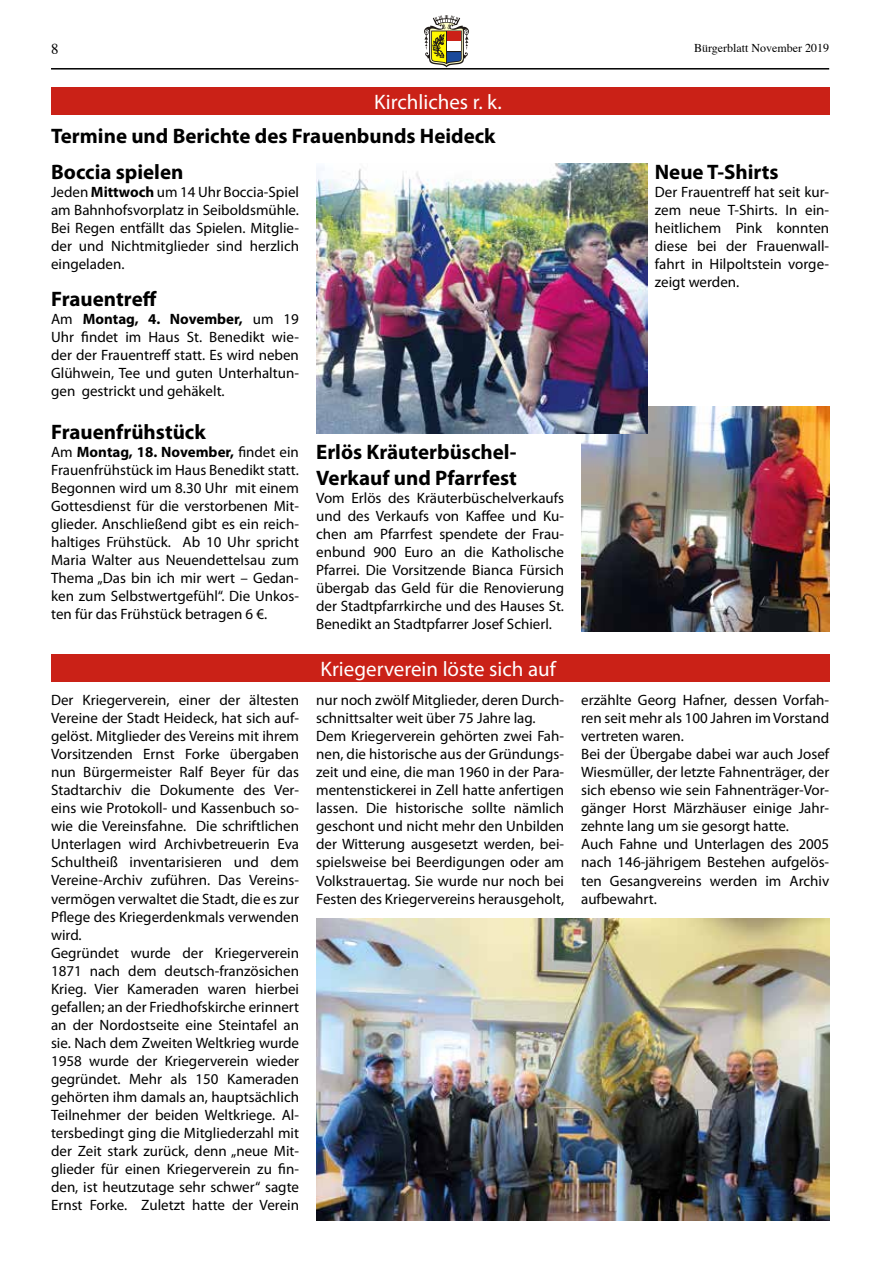
<style>
.page{position:relative;width:893px;height:1263px;background:#fff}
.page>*{position:absolute;margin:0;border:0;box-sizing:border-box;transform-origin:0 0}
.t1{font:700 21px/25.2px "Myriad Pro";color:#000}
.t2{font:21px "Myriad Pro";color:#fff}
.t3{font:15px/18px "Myriad Pro";color:#000;text-align:justify}
.t4{font:15px "Times";color:#000}
.t5{font:12px "Times";color:#000}
.s1{font-weight:700}
</style>
<div class="page">
<hr style="left:51px;top:68px;width:778px;height:2px;background:#000">
<svg style="left:424px;top:15px;width:45px;height:52px"></svg>
<img style="left:581px;top:407px;width:248px;height:224px">
<div style="left:51px;top:87px;width:778px;height:28px;background:#ca2117"></div>
<img style="left:316px;top:164px;width:331px;height:270px">
<img style="left:316px;top:919px;width:513px;height:301px">
<div style="left:51px;top:654px;width:778px;height:28px;background:#ca2117"></div>
<p class="t4" style="left:51px;top:35px;width:9px">8</p>
<p class="t5" style="left:694px;top:36px;width:137px">Bürgerblatt November 2019</p>
<h1 class="t2" style="left:374px;top:89px;width:129px">Kirchliches r. k.</h1>
<h1 class="t1" style="left:51px;top:123px;width:446px">Termine und Berichte des Frauenbunds Heideck</h1>
<h1 class="t1" style="left:51px;top:159px;width:134px">Boccia spielen</h1>
<p class="t3" style="left:51px;top:183px;width:250px">Jeden <span class="s1">Mittwoch</span> um 14 Uhr Boccia-Spiel am Bahnhofsvorplatz in Seiboldsmühle.<br>Bei Regen entfällt das Spielen. Mitglie&shy;der und Nichtmitglieder sind herzlich eingeladen.</p>
<h1 class="t1" style="left:51px;top:286px;width:107px">Frauentreff</h1>
<p class="t3" style="left:51px;top:310px;width:249px">Am <span class="s1">Montag, 4. November,</span> um 19<br>Uhr findet im Haus St. Benedikt wie&shy;der der Frauentreff statt. Es wird neben Glühwein, Tee und guten Unterhaltun&shy;gen gestrickt und gehäkelt.</p>
<h1 class="t1" style="left:51px;top:419px;width:156px">Frauenfrühstück</h1>
<p class="t3" style="left:51px;top:443px;width:249px">Am <span class="s1">Montag, 18. November,</span> findet ein Frauenfrühstück im Haus Benedikt statt.<br>Begonnen wird um 8.30 Uhr mit einem Gottesdienst für die verstorbenen Mit&shy;glieder. Anschließend gibt es ein reich&shy;haltiges Frühstück. Ab 10 Uhr spricht Maria Walter aus Neuendettelsau zum Thema „Das bin ich mir wert – Gedan&shy;ken zum Selbstwertgefühl“. Die Unkos&shy;ten für das Frühstück betragen 6 €.</p>
<h1 class="t1" style="left:316px;top:439px;width:202px">Erlös Kräuterbüschel-<br>Verkauf und Pfarrfest</h1>
<p class="t3" style="left:316px;top:488px;width:249px">Vom Erlös des Kräuterbüschelverkaufs und des Verkaufs von Kaffee und Ku&shy;chen am Pfarrfest spendete der Frau&shy;enbund 900 Euro an die Katholische Pfarrei. Die Vorsitzende Bianca Fürsich übergab das Geld für die Renovierung der Stadtpfarrkirche und des Hauses St.<br>Benedikt an Stadtpfarrer Josef Schierl.</p>
<h1 class="t2" style="left:320px;top:655px;width:237px">Kriegerverein löste sich auf</h1>
<h1 class="t1" style="left:655px;top:159px;width:125px">Neue T-Shirts</h1>
<p class="t3" style="left:655px;top:183px;width:176px">Der Frauentreff hat seit kur&shy;zem neue T-Shirts. In ein&shy;heitlichem Pink konnten diese bei der Frauenwall&shy;fahrt in Hilpoltstein vorge&shy;zeigt werden.</p>
<p class="t3" style="left:51px;top:691px;width:250px;text-align:left">Der Kriegerverein, einer der ältesten Vereine der Stadt Heideck, hat sich auf&shy;gelöst. Mitglieder des Vereins mit ihrem Vorsitzenden Ernst Forke übergaben nun Bürgermeister Ralf Beyer für das Stadtarchiv die Dokumente des Ver&shy;eins wie Protokoll- und Kassenbuch so&shy;wie die Vereinsfahne. Die schriftlichen Unterlagen wird Archivbetreuerin Eva Schultheiß inventarisieren und dem Vereine-Archiv zuführen. Das Vereins&shy;vermögen verwaltet die Stadt, die es zur Pflege des Kriegerdenkmals verwenden wird.<br>Gegründet wurde der Kriegerverein 1871 nach dem deutsch-französichen Krieg. Vier Kameraden waren hierbei gefallen; an der Friedhofskirche erinnert an der Nordostseite eine Steintafel an sie. Nach dem Zweiten Weltkrieg wurde 1958 wurde der Kriegerverein wieder gegründet. Mehr als 150 Kameraden gehörten ihm damals an, hauptsächlich Teilnehmer der beiden Weltkriege. Al&shy;tersbedingt ging die Mitgliederzahl mit der Zeit stark zurück, denn „neue Mit&shy;glieder für einen Kriegerverein zu fin&shy;den, ist heutzutage sehr schwer“ sagte Ernst Forke. Zuletzt hatte der Verein</p>
<p class="t3" style="left:316px;top:691px;width:249px;text-align:left">nur noch zwölf Mitglieder, deren Durch&shy;schnittsalter weit über 75 Jahre lag.<br>Dem Kriegerverein gehörten zwei Fah&shy;nen, die historische aus der Gründungs&shy;zeit und eine, die man 1960 in der Para&shy;mentenstickerei in Zell hatte anfertigen lassen. Die historische sollte nämlich geschont und nicht mehr den Unbilden der Witterung ausgesetzt werden, bei&shy;spielsweise bei Beerdigungen oder am Volkstrauertag. Sie wurde nur noch bei Festen des Kriegervereins herausgeholt,</p>
<p class="t3" style="left:581px;top:691px;width:250px;text-align:left">erzählte Georg Hafner, dessen Vorfah&shy;ren seit mehr als 100 Jahren im Vorstand vertreten waren.<br>Bei der Übergabe dabei war auch Josef Wiesmüller, der letzte Fahnenträger, der sich ebenso wie sein Fahnenträger-Vor&shy;gänger Horst Märzhäuser einige Jahr&shy;zehnte lang um sie gesorgt hatte.<br>Auch Fahne und Unterlagen des 2005 nach 146-jährigem Bestehen aufgelös&shy;ten Gesangvereins werden im Archiv aufbewahrt.</p>
</div>
